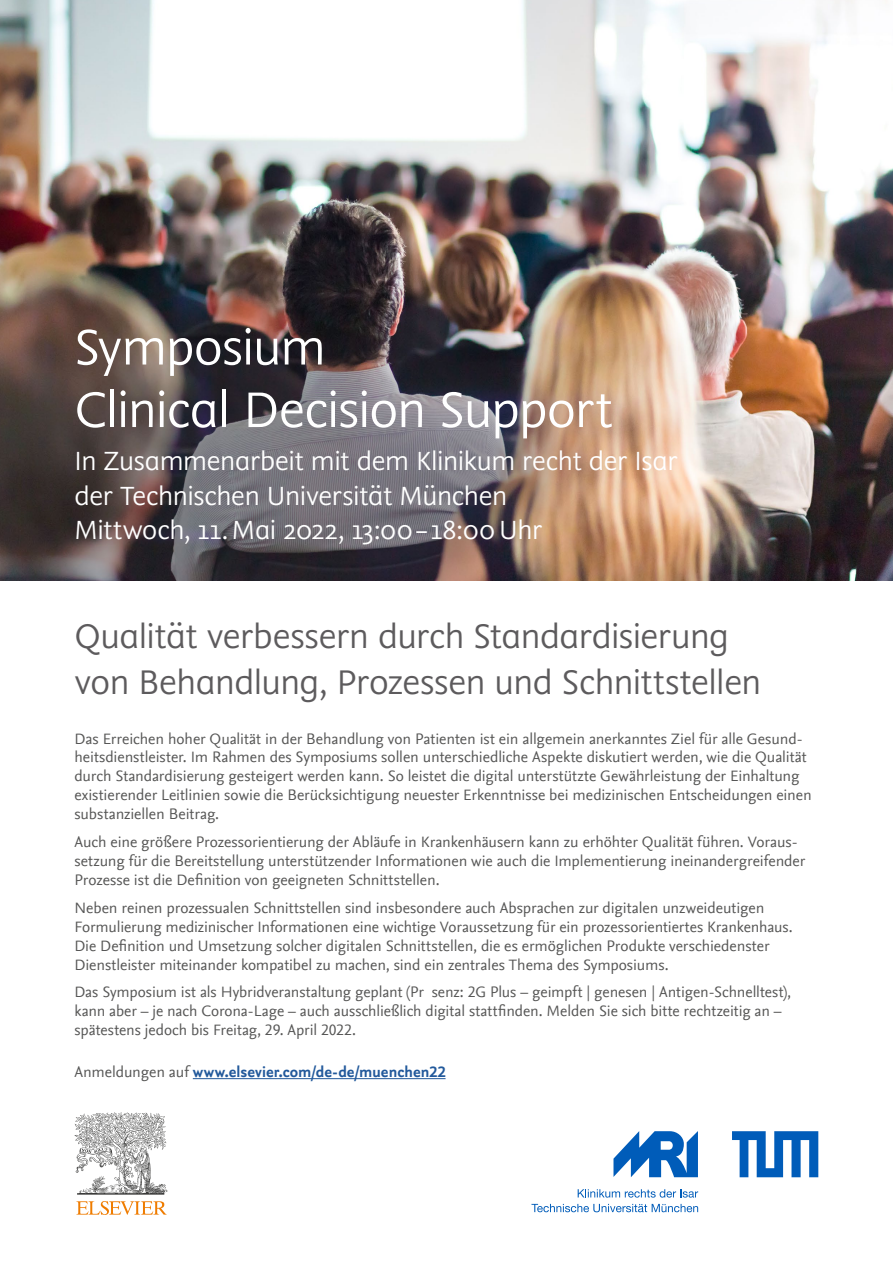
<style>
.page{position:relative;width:893px;height:1263px;background:#fff}
.page>*{position:absolute;margin:0;border:0;box-sizing:border-box;transform-origin:0 0}
.t1{font:300 57px "Elsevier Display";letter-spacing:-.02em;color:#fff}
.t2{font:300 39px/46.8px "Elsevier Display";letter-spacing:-.015em;color:#5d5b5d}
.t3{font:300 30px/34.5px "Elsevier Display";letter-spacing:-.01em;color:#fff}
.body_10_5{font:15.75px/18.9px "Nexus Sans Offc";letter-spacing:-.005em;color:#565655}
.t4{font:700 15.75px "Nexus Sans Offc";color:#22599b}
.s1{font-weight:400;color:#565655}
</style>
<div class="page">
<img style="left:0;top:0;width:893px;height:580px">
<hr style="left:193px;top:1078px;width:253px;height:1px;background:#22599b">
<svg style="left:74px;top:1112px;width:94px;height:82px"></svg>
<svg style="left:76px;top:1201px;width:91px;height:14px"></svg>
<svg style="left:578px;top:1189px;width:120px;height:8px"></svg>
<svg style="left:531px;top:1204px;width:167px;height:8px"></svg>
<svg style="left:613px;top:1131px;width:85px;height:46px"></svg>
<svg style="left:732px;top:1131px;width:86px;height:46px"></svg>
<p class="t1" style="left:74px;top:314px;width:253px">Symposium</p>
<p class="t1" style="left:74px;top:377px;width:540px">Clinical Decision Support</p>
<p class="t3" style="left:74px;top:443px;width:605px">In Zusammenarbeit mit dem Klinikum recht der Isar der Technischen Universität München</p>
<p class="t3" style="left:74px;top:512px;width:469px">Mittwoch, 11. Mai 2022, 13:00 – 18:00 Uhr</p>
<p class="t2" style="left:74px;top:612px;width:688px">Qualität verbessern durch Standardisierung von Behandlung, Prozessen und Schnittstellen</p>
<p class="body_10_5" style="left:74px;top:729px;width:739px">Das Erreichen hoher Qualität in der Behandlung von Patienten ist ein allgemein anerkanntes Ziel für alle Gesund&shy;heitsdienstleister. Im Rahmen des Symposiums sollen unterschiedliche Aspekte diskutiert werden, wie die Qualität durch Standardisierung gesteigert werden kann. So leistet die digital unterstützte Gewährleistung der Einhaltung existierender Leitlinien sowie die Berücksichtigung neuester Erkenntnisse bei medizinischen Entscheidungen einen substanziellen Beitrag.</p>
<p class="body_10_5" style="left:74px;top:833px;width:732px">Auch eine größere Prozessorientierung der Abläufe in Krankenhäusern kann zu erhöhter Qualität führen. Voraus&shy;setzung für die Bereitstellung unterstützender Informationen wie auch die Implementierung ineinandergreifender<br>Prozesse ist die Definition von geeigneten Schnittstellen.</p>
<p class="body_10_5" style="left:74px;top:899px;width:720px">Neben reinen prozessualen Schnittstellen sind insbesondere auch Absprachen zur digitalen unzweideutigen Formulierung medizinischer Informationen eine wichtige Voraussetzung für ein prozessorientiertes Krankenhaus.<br>Die Definition und Umsetzung solcher digitalen Schnittstellen, die es ermöglichen Produkte verschiedenster Dienstleister miteinander kompatibel zu machen, sind ein zentrales Thema des Symposiums.</p>
<p class="body_10_5" style="left:74px;top:983px;width:718px">Das Symposium ist als Hybridveranstaltung geplant (Pr senz: 2G Plus – geimpft | genesen | Antigen-Schnelltest), kann aber – je nach Corona-Lage – auch ausschließlich digital stattfinden. Melden Sie sich bitte rechtzeitig an – spätestens jedoch bis Freitag, 29. April 2022.</p>
<p class="t4" style="left:74px;top:1063px;width:373px"><span class="s1">Anmeldungen auf</span> www.elsevier.com/de-de/muenchen22</p>
</div>
